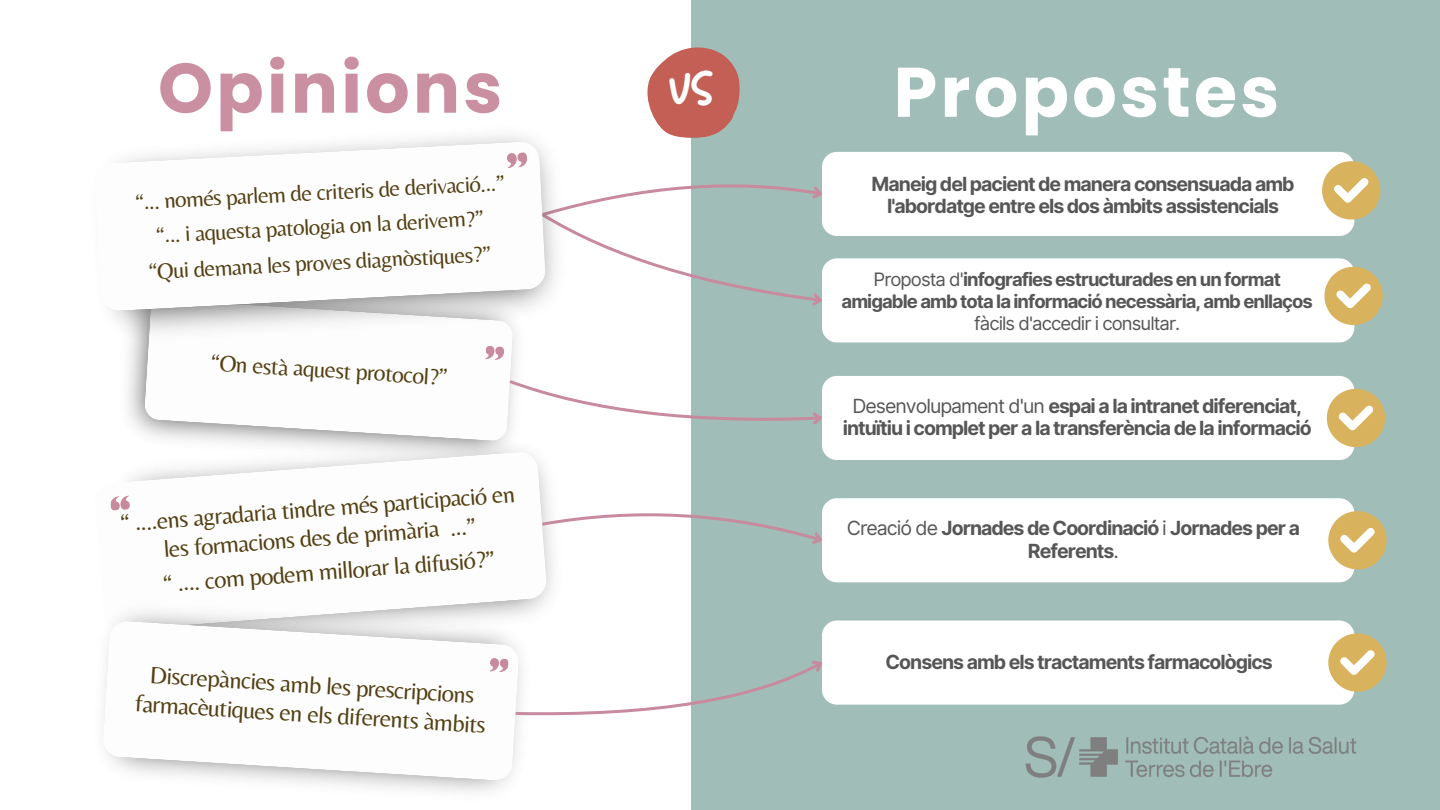
<style>
.page{position:relative;width:1440px;height:810px;background:#fff}
.page>*{position:absolute;margin:0;border:0;box-sizing:border-box;transform-origin:0 0}
.t1{font:700 70px "Poppins";letter-spacing:.045em;color:#fff}
.t2{font:700 70px "Poppins";letter-spacing:.045em;color:#c88a9d}
.t3{font:48px "New Sun Yandi Designs";color:#fff}
.t4{font:24.6px/29.3px "Belleza";color:#544013;text-align:center}
.t5{font:24.5px/29.2px "Belleza";color:#544013;text-align:center}
.t6{font:23.6px "Belleza";color:#544013}
.t7{font:23px "Belleza";color:#544013}
.t8{font:700 19.5px/22.5px "Inter";letter-spacing:-.05em;color:#565656;text-align:center}
.t9{font:700 18.5px/21.8px "Inter";letter-spacing:-.05em;color:#565656;text-align:center}
.s1{font-weight:400}
</style>
<div class="page">
<svg style="left:144px;top:359px;width:369px;height:72px"></svg>
<svg style="left:485px;top:359px;width:19px;height:2px"></svg>
<div style="left:691px;top:0;width:749px;height:810px;background:#a0bdb7"></div>
<img style="left:1025px;top:736px;width:332px;height:42px">
<div style="left:822px;top:152px;width:532px;height:84px;background:#fff;border-radius:15px"></div>
<div style="left:822px;top:258px;width:532px;height:84px;background:#fff;border-radius:15px"></div>
<div style="left:822px;top:376px;width:532px;height:84px;background:#fff;border-radius:15px"></div>
<div style="left:822px;top:498px;width:532px;height:84px;background:#fff;border-radius:15px"></div>
<div style="left:822px;top:621px;width:532px;height:84px;background:#fff;border-radius:15px"></div>
<svg style="left:1327px;top:389px;width:58px;height:58px"></svg>
<svg style="left:1324px;top:267px;width:59px;height:58px"></svg>
<svg style="left:1322px;top:161px;width:58px;height:59px"></svg>
<svg style="left:1328px;top:511px;width:59px;height:58px"></svg>
<svg style="left:1328px;top:633px;width:59px;height:59px"></svg>
<svg style="left:647px;top:47px;width:93px;height:91px"></svg>
<img style="left:110px;top:135px;width:421px;height:224px">
<svg style="left:110px;top:141px;width:433px;height:170px"></svg>
<svg style="left:506px;top:152px;width:321px;height:168px"></svg>
<img style="left:133px;top:431px;width:420px;height:168px">
<svg style="left:122px;top:451px;width:425px;height:155px"></svg>
<svg style="left:110px;top:495px;width:20px;height:16px"></svg>
<img style="left:119px;top:597px;width:422px;height:195px">
<svg style="left:103px;top:621px;width:416px;height:160px"></svg>
<svg style="left:504px;top:377px;width:322px;height:61px"></svg>
<svg style="left:539px;top:502px;width:287px;height:45px"></svg>
<svg style="left:489px;top:657px;width:339px;height:82px"></svg>
<h1 class="t2" style="left:158px;top:39px;width:346px">Opinions</h1>
<h2 class="t7" style="left:135px;top:188px;width:371px;rotate:-3deg">“... només parlem de criteris de derivació...”</h2>
<p class="t7" style="left:155px;top:221px;width:330px;rotate:-3deg">“... i aquesta patologia on la derivem?”</p>
<p class="t7" style="left:148px;top:258px;width:344px;rotate:-3deg">“Qui demana les proves diagnòstiques?”</p>
<p class="t6" style="left:212px;top:348px;width:239px;rotate:4deg">“On està aquest protocol?”</p>
<p class="t5" style="left:119px;top:507px;width:397px;rotate:-4deg">“ ....ens agradaria tindre més participació en les formacions des de primària ...”</p>
<h3 class="t5" style="left:162px;top:568px;width:334px;rotate:-4deg">“ .... com podem millorar la difusió?”</h3>
<h3 class="t4" style="left:138px;top:657px;width:353px;rotate:4deg">Discrepàncies amb les prescripcions farmacèutiques en els diferents àmbits</h3>
<p class="t3" style="left:669px;top:65px;width:45px">vs</p>
<h1 class="t1" style="left:894px;top:43px;width:387px">Propostes</h1>
<p class="t8" style="left:872px;top:172px;width:424px">Maneig del pacient de manera consensuada amb l'abordatge entre els dos àmbits assistencials</p>
<p class="t9" style="left:842px;top:269px;width:473px"><span class="s1">Proposta d'</span>infografies estructurades en un format amigable amb tota la informació necessària, amb enllaços <span class="s1">fàcils d'accedir i consultar.</span></p>
<p class="t8" style="left:843px;top:394px;width:471px"><span class="s1">Desenvolupament d'un</span> espai a la intranet diferenciat, intuïtiu i complet per a la transferència de la informació</p>
<h4 class="t8" style="left:847px;top:517px;width:455px"><span class="s1">Creació de</span> Jornades de Coordinació <span class="s1">i</span> Jornades per a<br>Referents<span class="s1">.</span></h4>
<p class="t8" style="left:886px;top:650px;width:389px">Consens amb els tractaments farmacològics</p>
</div>
